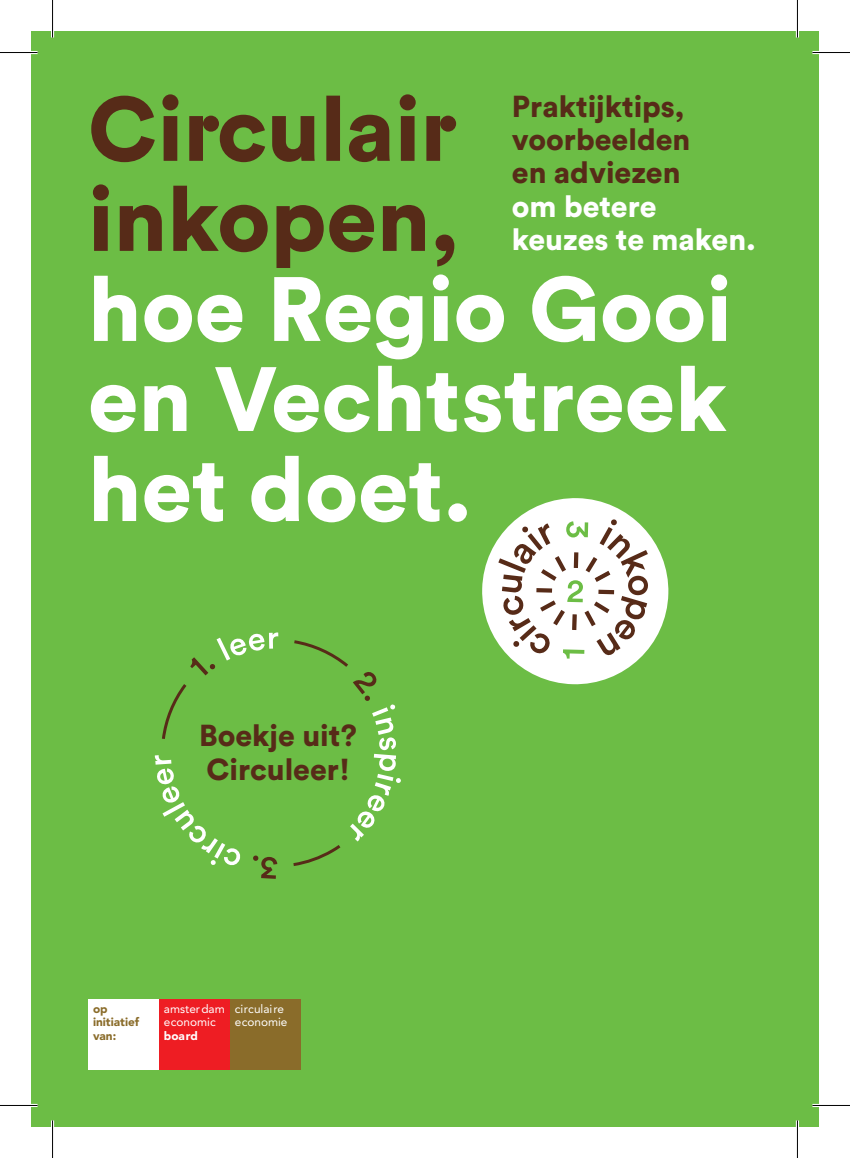
<style>
.page{position:relative;width:850px;height:1158px;background:#fff}
.page>*{position:absolute;margin:0;border:0;box-sizing:border-box;transform-origin:0 0}
.t1{font:900 90px/90px "Circular Std";color:#fff;text-align:justify}
.t2{font:900 30px/33.2px "Circular Std";color:#572b18}
.t3{font:900 30px/33.2px "Circular Std";color:#fff}
.t4{font:11.75px/13.5px "Avenir";color:#fff}
.t5{font:900 11.75px/13.5px "Avenir";color:#8a6c2a}
.t6{font:900 11.75px "Avenir";color:#fff}
</style>
<div class="page">
<div style="left:31px;top:31px;width:787px;height:1095px;background:#6cbd45"></div>
<svg style="left:93px;top:184px;width:361px;height:84px"></svg>
<svg style="left:91px;top:94px;width:324px;height:68px"></svg>
<div style="left:159px;top:999px;width:71px;height:70px;background:#ee1d23"></div>
<div style="left:88px;top:999px;width:71px;height:70px;background:#fff"></div>
<div style="left:230px;top:999px;width:71px;height:70px;background:#8a6c2a"></div>
<div style="left:203px;top:116px;width:16px;height:16px;background:#572b18;border-radius:50%"></div>
<svg style="left:426px;top:116px;width:14px;height:45px"></svg>
<div style="left:440px;top:116px;width:16px;height:16px;background:#572b18;border-radius:50%"></div>
<svg style="left:482px;top:498px;width:187px;height:187px"></svg>
<svg style="left:155px;top:755px;width:86px;height:111px"></svg>
<svg style="left:190px;top:632px;width:88px;height:43px"></svg>
<svg style="left:162px;top:684px;width:24px;height:55px"></svg>
<svg style="left:253px;top:855px;width:24px;height:23px"></svg>
<svg style="left:293px;top:640px;width:108px;height:226px"></svg>
<hr style="left:0;top:51px;width:38px;height:3px;background:#fff">
<hr style="left:812px;top:51px;width:37px;height:3px;background:#fff">
<hr style="left:0;top:1103px;width:38px;height:3px;background:#fff">
<hr style="left:812px;top:1103px;width:37px;height:3px;background:#fff">
<hr style="left:51px;top:0;width:3px;height:38px;background:#fff">
<hr style="left:51px;top:1120px;width:3px;height:37px;background:#fff">
<hr style="left:795px;top:0;width:3px;height:38px;background:#fff">
<hr style="left:795px;top:1120px;width:3px;height:37px;background:#fff">
<hr style="left:0;top:52px;width:38px;height:1px;background:#000">
<hr style="left:812px;top:52px;width:37px;height:1px;background:#000">
<hr style="left:0;top:1104px;width:38px;height:1px;background:#000">
<hr style="left:812px;top:1104px;width:37px;height:1px;background:#000">
<hr style="left:52px;top:0;width:1px;height:38px;background:#000">
<hr style="left:52px;top:1120px;width:1px;height:37px;background:#000">
<hr style="left:796px;top:0;width:1px;height:38px;background:#000">
<hr style="left:796px;top:1120px;width:1px;height:37px;background:#000">
<p class="t2" style="left:511px;top:89px;width:180px">Praktijktips, voorbeelden en adviezen</p>
<p class="t3" style="left:511px;top:189px;width:245px">om betere keuzes te maken.</p>
<h1 class="t1" style="left:88px;top:262px;width:645px">hoe Regio Gooi en Vechtstreek het doet.</h1>
<p class="t2" style="left:199px;top:718px;width:159px">Boekje uit?<br>Circuleer!</p>
<p class="t5" style="left:93px;top:1001px;width:48px">op initiatief van:</p>
<p class="t4" style="left:235px;top:1001px;width:54px">circulaire economie</p>
<p class="t4" style="left:164px;top:1001px;width:62px">amsterdam economic</p>
<p class="t6" style="left:164px;top:1028px;width:35px">board</p>
</div>
